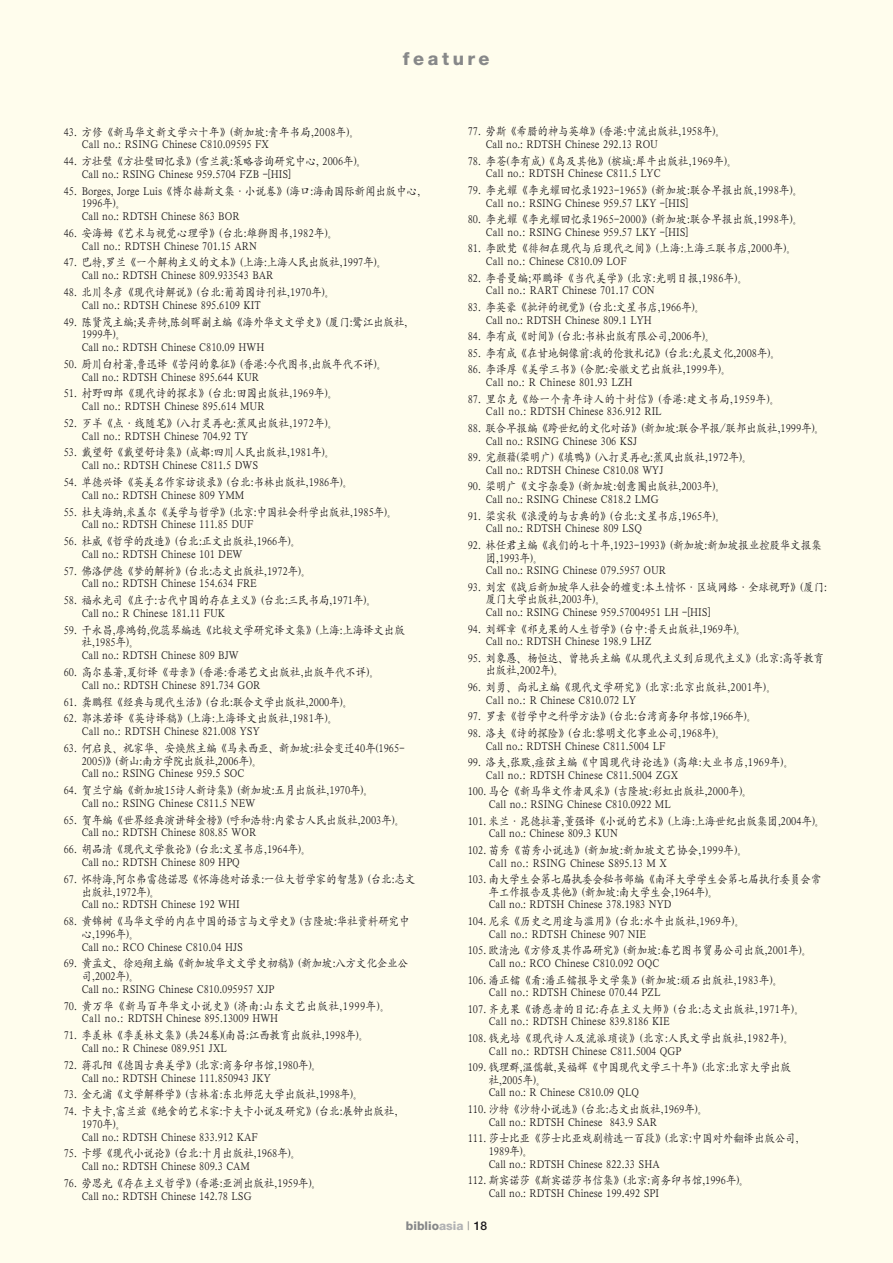
<style>
.page{position:relative;width:893px;height:1263px;background:#fffded}
.page>*{position:absolute;margin:0;border:0;box-sizing:border-box;transform-origin:0 0}
.t1{font:800 18px "Helvetica Neue";letter-spacing:.2em;color:#878889}
.t2{font:800 12px "Helvetica Neue";color:#878889}
.t3{font:11.55px/12.8px "SIL Kai Reg Jian";color:#1a171b;scale:.9 1}
.t4{font:11.55px/12.8px "SIL Kai Reg Jian";letter-spacing:.02em;color:#1a171b;scale:.9 1}
.t5{font:11.55px/12.6px "SIL Kai Reg Jian";letter-spacing:.03em;color:#1a171b;scale:.9 1}
.t6{font:11.55px/12.6px "SIL Kai Reg Jian";letter-spacing:.025em;color:#1a171b;scale:.9 1}
.t7{font:11.55px/12.6px "SIL Kai Reg Jian";letter-spacing:.04em;color:#1a171b;scale:.9 1}
.t8{font:11.55px/12.8px "SIL Kai Reg Jian";letter-spacing:.05em;color:#1a171b;scale:.9 1}
.s1{color:#b1b2b4}
.s2{font-weight:400;font-stretch:condensed}
.s3{font-weight:500;color:#1a171b}
</style>
<div class="page">
<svg style="left:157px;top:317px;width:10px;height:10px"></svg>
<svg style="left:134px;top:960px;width:9px;height:8px"></svg>
<h1 class="t1" style="left:403px;top:48px;width:88px">feature</h1>
<p class="t4" style="left:82px;top:124px;width:311px;text-indent:-18px">43. 方修《新马华文新文学六十年》(新加坡:青年书局,2008年)。<br>Call no.: RSING Chinese C810.09595 FX</p>
<p class="t3" style="left:82px;top:154px;width:318px;text-indent:-18px">44. 方壮璧《方壮璧回忆录》(雪兰莪:策略咨询研究中心, 2006年)。<br>Call no.: RSING Chinese 959.5704 FZB -[HIS]</p>
<p class="t3" style="left:82px;top:184px;width:377px;text-indent:-18px">45. Borges, Jorge Luis《博尔赫斯文集·小说卷》(海口:海南国际新闻出版中心,<br>1996年)。<br>Call no.: RDTSH Chinese 863 BOR</p>
<p class="t4" style="left:82px;top:226px;width:286px;text-indent:-18px">46. 安海姆《艺术与视觉心理学》(台北:雄狮图书,1982年)。<br>Call no.: RDTSH Chinese 701.15 ARN</p>
<p class="t3" style="left:82px;top:255px;width:341px;text-indent:-18px">47. 巴特,罗兰《一个解构主义的文本》(上海:上海人民出版社,1997年)。<br>Call no.: RDTSH Chinese 809.933543 BAR</p>
<p class="t3" style="left:82px;top:285px;width:283px;text-indent:-18px">48. 北川冬彦《现代诗解说》(台北:葡萄园诗刊社,1970年)。<br>Call no.: RDTSH Chinese 895.6109 KIT</p>
<p class="t3" style="left:82px;top:314px;width:363px;text-indent:-18px">49. 陈贤茂主编;吴弈 ,陈剑晖副主编《海外华文文学史》(厦门:鹭江出版社,<br>1999年)。<br>Call no.: RDTSH Chinese C810.09 HWH</p>
<p class="t3" style="left:82px;top:357px;width:341px;text-indent:-18px">50. 厨川白村著,鲁迅译《苦闷的象征》(香港:今代图书,出版年代不详)。<br>Call no.: RDTSH Chinese 895.644 KUR</p>
<p class="t4" style="left:82px;top:386px;width:286px;text-indent:-18px">51. 村野四郎《现代诗的探求》(台北:田园出版社,1969年)。<br>Call no.: RDTSH Chinese 895.614 MUR</p>
<p class="t4" style="left:82px;top:416px;width:286px;text-indent:-18px">52. 歹羊《点·线随笔》(八打灵再也:蕉风出版社,1972年)。<br>Call no.: RDTSH Chinese 704.92 TY</p>
<p class="t3" style="left:82px;top:445px;width:283px;text-indent:-18px">53. 戴望舒《戴望舒诗集》(成都:四川人民出版社,1981年)。<br>Call no.: RDTSH Chinese C811.5 DWS</p>
<p class="t3" style="left:82px;top:475px;width:303px;text-indent:-18px">54. 单德兴译《英美名作家访谈录》(台北:书林出版社,1986年)。<br>Call no.: RDTSH Chinese 809 YMM</p>
<p class="t3" style="left:82px;top:504px;width:352px;text-indent:-18px">55. 杜夫海纳,米盖尔《美学与哲学》(北京:中国社会科学出版社,1985年)。<br>Call no.: RDTSH Chinese 111.85 DUF</p>
<p class="t3" style="left:82px;top:534px;width:245px;text-indent:-18px">56. 杜威《哲学的改造》(台北:正文出版社,1966年)。<br>Call no.: RDTSH Chinese 101 DEW</p>
<p class="t3" style="left:82px;top:563px;width:257px;text-indent:-18px">57. 佛洛伊德《梦的解析》(台北:志文出版社,1972年)。<br>Call no.: RDTSH Chinese 154.634 FRE</p>
<p class="t3" style="left:82px;top:593px;width:329px;text-indent:-18px">58. 福永光司《庄子:古代中国的存在主义》(台北:三民书局,1971年)。<br>Call no.: R Chinese 181.11 FUK</p>
<p class="t3" style="left:82px;top:623px;width:361px;text-indent:-18px">59. 干永昌,廖鸿钧,倪蕊琴编选《比较文学研究译文集》(上海:上海译文出版社,1985年)。<br>Call no.: RDTSH Chinese 809 BJW</p>
<p class="t3" style="left:82px;top:665px;width:333px;text-indent:-18px">60. 高尔基著,夏衍译《母亲》(香港:香港艺文出版社,出版年代不详)。<br>Call no.: RDTSH Chinese 891.734 GOR</p>
<p class="t3" style="left:64px;top:694px;width:323px">61. 龚鹏程《经典与现代生活》(台北:联合文学出版社,2000年)。</p>
<p class="t4" style="left:82px;top:711px;width:286px;text-indent:-18px">62. 郭沫若译《英诗译稿》(上海:上海译文出版社,1981年)。<br>Call no.: RDTSH Chinese 821.008 YSY</p>
<p class="t3" style="left:82px;top:741px;width:360px;text-indent:-18px">63. 何启良、祝家华、安焕然主编《马来西亚、新加坡:社会变迁40年(1965-<br>2005)》(新山:南方学院出版社,2006年)。<br>Call no.: RSING Chinese 959.5 SOC</p>
<p class="t3" style="left:82px;top:783px;width:326px;text-indent:-18px">64. 贺兰宁编《新加坡15诗人新诗集》(新加坡:五月出版社,1970年)。<br>Call no.: RSING Chinese C811.5 NEW</p>
<p class="t3" style="left:82px;top:813px;width:361px;text-indent:-18px">65. 贺年编《世界经典演讲辞金榜》(呼和浩特:内蒙古人民出版社,2003年)。<br>Call no.: RDTSH Chinese 808.85 WOR</p>
<p class="t3" style="left:82px;top:842px;width:257px;text-indent:-18px">66. 胡品清《现代文学散论》(台北:文星书店,1964年)。<br>Call no.: RDTSH Chinese 809 HPQ</p>
<p class="t3" style="left:82px;top:872px;width:372px;text-indent:-18px">67. 怀特海,阿尔弗雷德诺思《怀海德对话录:一位大哲学家的智慧》(台北:志文出版社,1972年)。<br>Call no.: RDTSH Chinese 192 WHI</p>
<p class="t3" style="left:82px;top:914px;width:366px;text-indent:-18px">68. 黄锦树《马华文学的内在中国的语言与文学史》(吉隆坡:华社资料研究中心,1996年)。<br>Call no.: RCO Chinese C810.04 HJS</p>
<p class="t3" style="left:82px;top:956px;width:364px;text-indent:-18px">69. 黄孟文、徐 翔主编《新加坡华文文学史初稿》(新加坡:八方文化企业公司,2002年)。<br>Call no.: RSING Chinese C810.095957 XJP</p>
<p class="t8" style="left:82px;top:998px;width:345px;text-indent:-18px">70. 黄万华《新马百年华文小说史》(济南:山东文艺出版社,1999年)。<br>Call no.: RDTSH Chinese 895.13009 HWH</p>
<p class="t3" style="left:82px;top:1028px;width:321px;text-indent:-18px">71. 季羡林《季羡林文集》(共24卷)(南昌:江西教育出版社,1998年)。<br>Call no.: R Chinese 089.951 JXL</p>
<p class="t3" style="left:82px;top:1058px;width:268px;text-indent:-18px">72. 蒋孔阳《德国古典美学》(北京:商务印书馆,1980年)。<br>Call no.: RDTSH Chinese 111.850943 JKY</p>
<p class="t3" style="left:64px;top:1087px;width:335px">73. 金元浦《文学解释学》(吉林省:东北师范大学出版社,1998年)。</p>
<p class="t3" style="left:82px;top:1104px;width:352px;text-indent:-18px">74. 卡夫卡,富兰兹《绝食的艺术家:卡夫卡小说及研究》(台北:展钟出版社,<br>1970年)。<br>Call no.: RDTSH Chinese 833.912 KAF</p>
<p class="t3" style="left:82px;top:1146px;width:245px;text-indent:-18px">75. 卡缪《现代小说论》(台北:十月出版社,1968年)。<br>Call no.: RDTSH Chinese 809.3 CAM</p>
<p class="t3" style="left:82px;top:1176px;width:268px;text-indent:-18px">76. 劳思光《存在主义哲学》(香港:亚洲出版社,1959年)。<br>Call no.: RDTSH Chinese 142.78 LSG</p>
<p class="t3" style="left:486px;top:124px;width:268px;text-indent:-18px">77. 劳斯《希腊的神与英雄》(香港:中流出版社,1958年)。<br>Call no.: RDTSH Chinese 292.13 ROU</p>
<p class="t4" style="left:486px;top:154px;width:281px;text-indent:-18px">78. 李苍(李有成)《鸟及其他》(槟城:犀牛出版社,1969年)。<br>Call no.: RDTSH Chinese C811.5 LYC</p>
<p class="t6" style="left:486px;top:183px;width:354px;text-indent:-18px">79. 李光耀《李光耀回忆录1923-1965》(新加坡:联合早报出版,1998年)。<br>Call no.: RSING Chinese 959.57 LKY -[HIS]</p>
<p class="t6" style="left:486px;top:212px;width:354px;text-indent:-18px">80. 李光耀《李光耀回忆录1965-2000》(新加坡:联合早报出版,1998年)。<br>Call no.: RSING Chinese 959.57 LKY -[HIS]</p>
<p class="t6" style="left:486px;top:241px;width:347px;text-indent:-18px">81. 李欧梵《徘徊在现代与后现代之间》(上海:上海三联书店,2000年)。<br>Call no.: Chinese C810.09 LOF</p>
<p class="t5" style="left:486px;top:271px;width:293px;text-indent:-18px">82. 李普曼编;邓鹏译《当代美学》(北京:光明日报,1986年)。<br>Call no.: RART Chinese 701.17 CON</p>
<p class="t3" style="left:486px;top:300px;width:245px;text-indent:-18px">83. 李英豪《批评的视觉》(台北:文星书店,1966年)。<br>Call no.: RDTSH Chinese 809.1 LYH</p>
<p class="t3" style="left:468px;top:329px;width:277px">84. 李有成《时间》(台北:书林出版有限公司,2006年)。</p>
<p class="t3" style="left:468px;top:346px;width:349px">85. 李有成《在甘地铜像前:我的伦敦札记》(台北:允晨文化,2008年)。</p>
<p class="t4" style="left:486px;top:362px;width:275px;text-indent:-18px">86. 李泽厚《美学三书》(合肥:安徽文艺出版社,1999年)。<br>Call no.: R Chinese 801.93 LZH</p>
<p class="t7" style="left:486px;top:392px;width:329px;text-indent:-18px">87. 里尔克《给一个青年诗人的十封信》(香港:建文书局,1959年)。<br>Call no.: RDTSH Chinese 836.912 RIL</p>
<p class="t3" style="left:486px;top:421px;width:378px;text-indent:-18px">88. 联合早报编《跨世纪的文化对话》(新加坡:联合早报/联邦出版社,1999年)。<br>Call no.: RSING Chinese 306 KSJ</p>
<p class="t3" style="left:486px;top:450px;width:298px;text-indent:-18px">89. 完颜藉(梁明广)《填鸭》(八打灵再也:蕉风出版社,1972年)。<br>Call no.: RDTSH Chinese C810.08 WYJ</p>
<p class="t3" style="left:486px;top:479px;width:268px;text-indent:-18px">90. 梁明广《文字杂耍》(新加坡:创意圈出版社,2003年)。<br>Call no.: RSING Chinese C818.2 LMG</p>
<p class="t3" style="left:486px;top:509px;width:268px;text-indent:-18px">91. 梁实秋《浪漫的与古典的》(台北:文星书店,1965年)。<br>Call no.: RDTSH Chinese 809 LSQ</p>
<p class="t3" style="left:486px;top:538px;width:375px;text-indent:-18px">92. 林任君主编《我们的七十年,1923-1993》(新加坡:新加坡报业控股华文报集团,1993年)。<br>Call no.: RSING Chinese 079.5957 OUR</p>
<p class="t3" style="left:486px;top:580px;width:381px;text-indent:-18px">93. 刘宏《战后新加坡华人社会的嬗变:本土情怀·区域网络·全球视野》(厦门:厦门大学出版社,2003年)。<br>Call no.: RSING Chinese 959.57004951 LH -[HIS]</p>
<p class="t3" style="left:486px;top:622px;width:291px;text-indent:-18px">94. 刘辉章《祁克果的人生哲学》(台中:普天出版社,1969年)。<br>Call no.: RDTSH Chinese 198.9 LHZ</p>
<p class="t3" style="left:486px;top:651px;width:377px;text-indent:-18px">95. 刘象愚、杨恒达、曾艳兵主编《从现代主义到后现代主义》(北京:高等教育出版社,2002年)。</p>
<p class="t5" style="left:486px;top:680px;width:325px;text-indent:-18px">96. 刘勇、尚礼主编《现代文学研究》(北京:北京出版社,2001年)。<br>Call no.: R Chinese C810.072 LY</p>
<p class="t3" style="left:468px;top:709px;width:323px">97. 罗素《哲学中之科学方法》(台北:台湾商务印书馆,1966年)。</p>
<p class="t3" style="left:486px;top:726px;width:268px;text-indent:-18px">98. 洛夫《诗的探险》(台北:黎明文化事业公司,1968年)。<br>Call no.: RDTSH Chinese C811.5004 LF</p>
<p class="t5" style="left:486px;top:755px;width:344px;text-indent:-18px">99. 洛夫,张默,痖弦主编《中国现代诗论选》(高雄:大业书店,1969年)。<br>Call no.: RDTSH Chinese C811.5004 ZGX</p>
<p class="t3" style="left:489px;top:784px;width:295px;text-indent:-21px">100. 马仑《新马华文作者风采》(吉隆坡:彩虹出版社,2000年)。<br>Call no.: RSING Chinese C810.0922 ML</p>
<p class="t3" style="left:489px;top:814px;width:375px;text-indent:-21px">101. 米兰·昆德拉著,董强译《小说的艺术》(上海:上海世纪出版集团,2004年)。<br>Call no.: Chinese 809.3 KUN</p>
<p class="t5" style="left:489px;top:843px;width:289px;text-indent:-21px">102. 苗秀《苗秀小说选》(新加坡:新加坡文艺协会,1999年)。<br>Call no.: RSING Chinese S895.13 M X</p>
<p class="t3" style="left:489px;top:872px;width:371px;text-indent:-21px">103. 南大学生会第七届执委会秘书部编《南洋大学学生会第七届执行委员会常年工作报告及其他》(新加坡:南大学生会,1964年)。<br>Call no.: RDTSH Chinese 378.1983 NYD</p>
<p class="t4" style="left:489px;top:914px;width:286px;text-indent:-21px">104. 尼采《历史之用途与滥用》(台北:水牛出版社,1969年)。<br>Call no.: RDTSH Chinese 907 NIE</p>
<p class="t3" style="left:489px;top:943px;width:361px;text-indent:-21px">105. 欧清池《方修及其作品研究》(新加坡:春艺图书贸易公司出版,2001年)。<br>Call no.: RCO Chinese C810.092 OQC</p>
<p class="t5" style="left:489px;top:972px;width:329px;text-indent:-21px">106. 潘正镭《看:潘正镭报导文学集》(新加坡:顽石出版社,1983年)。<br>Call no.: RDTSH Chinese 070.44 PZL</p>
<p class="t5" style="left:489px;top:1002px;width:353px;text-indent:-21px">107. 齐克果《诱惑者的日记:存在主义大师》(台北:志文出版社,1971年)。<br>Call no.: RDTSH Chinese 839.8186 KIE</p>
<p class="t7" style="left:489px;top:1031px;width:341px;text-indent:-21px">108. 钱光培《现代诗人及流派琐谈》(北京:人民文学出版社,1982年)。<br>Call no.: RDTSH Chinese C811.5004 QGP</p>
<p class="t3" style="left:489px;top:1060px;width:338px;text-indent:-21px">109. 钱理群,温儒敏,吴福辉《中国现代文学三十年》(北京:北京大学出版社,2005年)。<br>Call no.: R Chinese C810.09 QLQ</p>
<p class="t3" style="left:489px;top:1102px;width:245px;text-indent:-21px">110. 沙特《沙特小说选》(台北:志文出版社,1969年)。<br>Call no.: RDTSH Chinese 843.9 SAR</p>
<p class="t3" style="left:489px;top:1131px;width:346px;text-indent:-21px">111. 莎士比亚《莎士比亚戏剧精选一百段》(北京:中国对外翻译出版公司,<br>1989年)。<br>Call no.: RDTSH Chinese 822.33 SHA</p>
<p class="t3" style="left:489px;top:1173px;width:291px;text-indent:-21px">112. 斯宾诺莎《斯宾诺莎书信集》(北京:商务印书馆,1996年)。<br>Call no.: RDTSH Chinese 199.492 SPI</p>
<p class="t2" style="left:406px;top:1218px;width:83px">biblio<span class="s1">asia</span> <span class="s2">|</span> <span class="s3">18</span></p>
</div>
